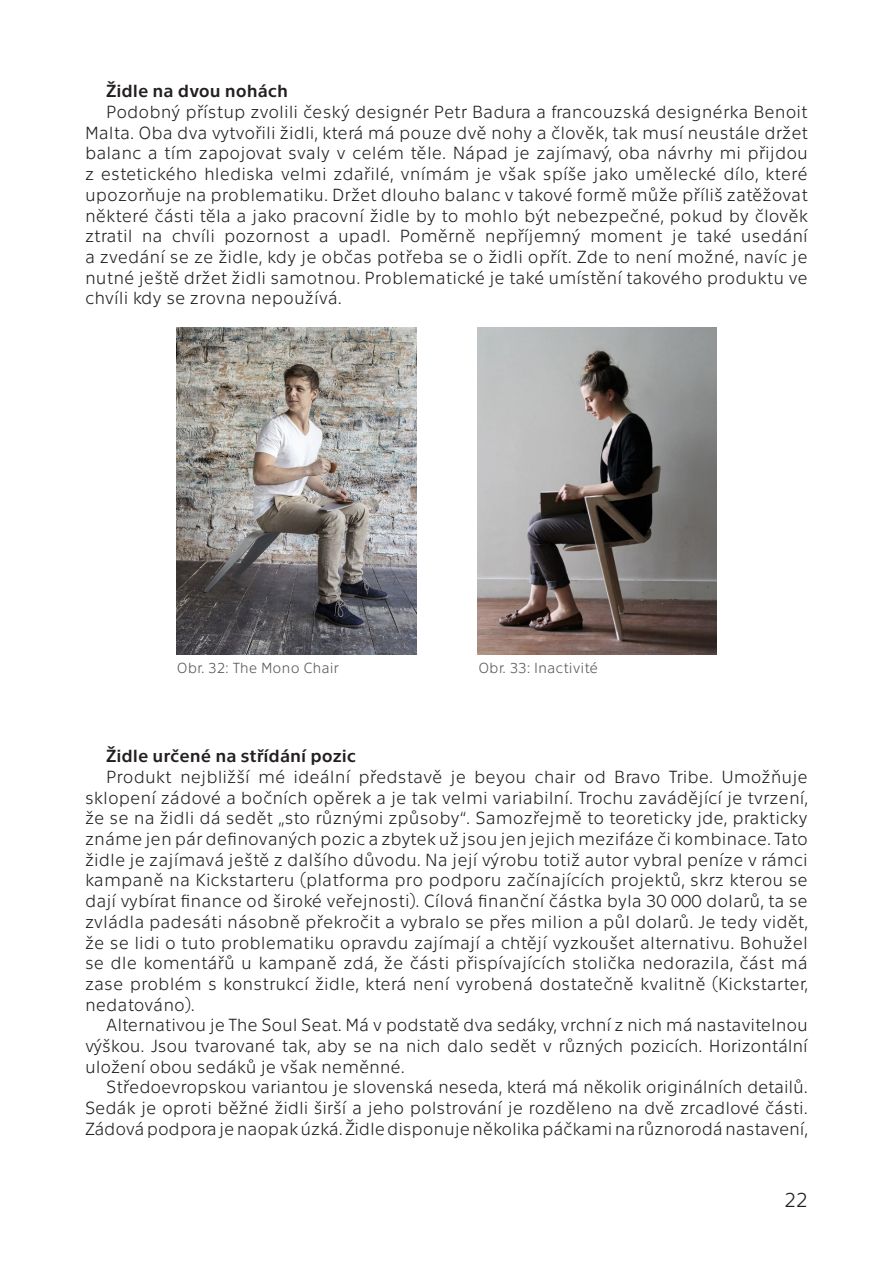
<style>
.page{position:relative;width:893px;height:1263px;background:#fff}
.page>*{position:absolute;margin:0;border:0;box-sizing:border-box;transform-origin:0 0}
.t1{font:300 21px "Technika";color:#231f20}
.t2{font:300 18px/20.7px "Technika";letter-spacing:-.01em;color:#231f20;text-align:justify}
.ZVÝRAZNĚNÍ{font:18px "Technika";color:#231f20}
.obrázek{font:300 15px "Technika";color:#57585a}
</style>
<div class="page">
<img style="left:478px;top:328px;width:238px;height:327px">
<img style="left:177px;top:328px;width:239px;height:327px">
<p class="ZVÝRAZNĚNÍ" style="left:106px;top:79px;width:183px">Židle na dvou nohách</p>
<p class="t2" style="left:85px;top:100px;width:724px;text-indent:21px">Podobný přístup zvolili český designér Petr Badura a francouzská designérka Benoit Malta. Oba dva vytvořili židli, která má pouze dvě nohy a člověk, tak musí neustále držet balanc a tím zapojovat svaly v celém těle. Nápad je zajímavý, oba návrhy mi přijdou z estetického hlediska velmi zdařilé, vnímám je však spíše jako umělecké dílo, které upozorňuje na problematiku. Držet dlouho balanc v takové formě může příliš zatěžovat některé části těla a jako pracovní židle by to mohlo být nebezpečné, pokud by člověk ztratil na chvíli pozornost a upadl. Poměrně nepříjemný moment je také usedání a zvedání se ze židle, kdy je občas potřeba se o židli opřít. Zde to není možné, navíc je nutné ještě držet židli samotnou. Problematické je také umístění takového produktu ve chvíli kdy se zrovna nepoužívá.</p>
<p class="obrázek" style="left:177px;top:657px;width:164px">Obr. 32: The Mono Chair</p>
<p class="obrázek" style="left:478px;top:657px;width:121px">Obr. 33: Inactivité</p>
<p class="ZVÝRAZNĚNÍ" style="left:106px;top:743px;width:251px">Židle určené na střídání pozic</p>
<p class="t2" style="left:85px;top:765px;width:724px;text-indent:21px">Produkt nejbližší mé ideální představě je beyou chair od Bravo Tribe. Umožňuje sklopení zádové a bočních opěrek a je tak velmi variabilní. Trochu zavádějící je tvrzení, že se na židli dá sedět „sto různými způsoby“. Samozřejmě to teoreticky jde, prakticky známe jen pár definovaných pozic a zbytek už jsou jen jejich mezifáze či kombinace. Tato židle je zajímavá ještě z dalšího důvodu. Na její výrobu totiž autor vybral peníze v rámci kampaně na Kickstarteru (platforma pro podporu začínajících projektů, skrz kterou se dají vybírat finance od široké veřejnosti). Cílová finanční částka byla 30 000 dolarů, ta se zvládla padesáti násobně překročit a vybralo se přes milion a půl dolarů. Je tedy vidět, že se lidi o tuto problematiku opravdu zajímají a chtějí vyzkoušet alternativu. Bohužel se dle komentářů u kampaně zdá, že části přispívajících stolička nedorazila, část má zase problém s konstrukcí židle, která není vyrobená dostatečně kvalitně (Kickstarter, nedatováno).</p>
<p class="t2" style="left:85px;top:1014px;width:724px;text-indent:21px">Alternativou je The Soul Seat. Má v podstatě dva sedáky, vrchní z nich má nastavitelnou výškou. Jsou tvarované tak, aby se na nich dalo sedět v různých pozicích. Horizontální uložení obou sedáků je však neměnné.</p>
<p class="t2" style="left:85px;top:1076px;width:724px;text-indent:21px">Středoevropskou variantou je slovenská neseda, která má několik originálních detailů.<br>Sedák je oproti běžné židli širší a jeho polstrování je rozděleno na dvě zrcadlové části.<br>Zádová podpora je naopak úzká. Židle disponuje několika páčkami na různorodá nastavení,</p>
<p class="t1" style="left:784px;top:1186px;width:25px">22</p>
</div>
